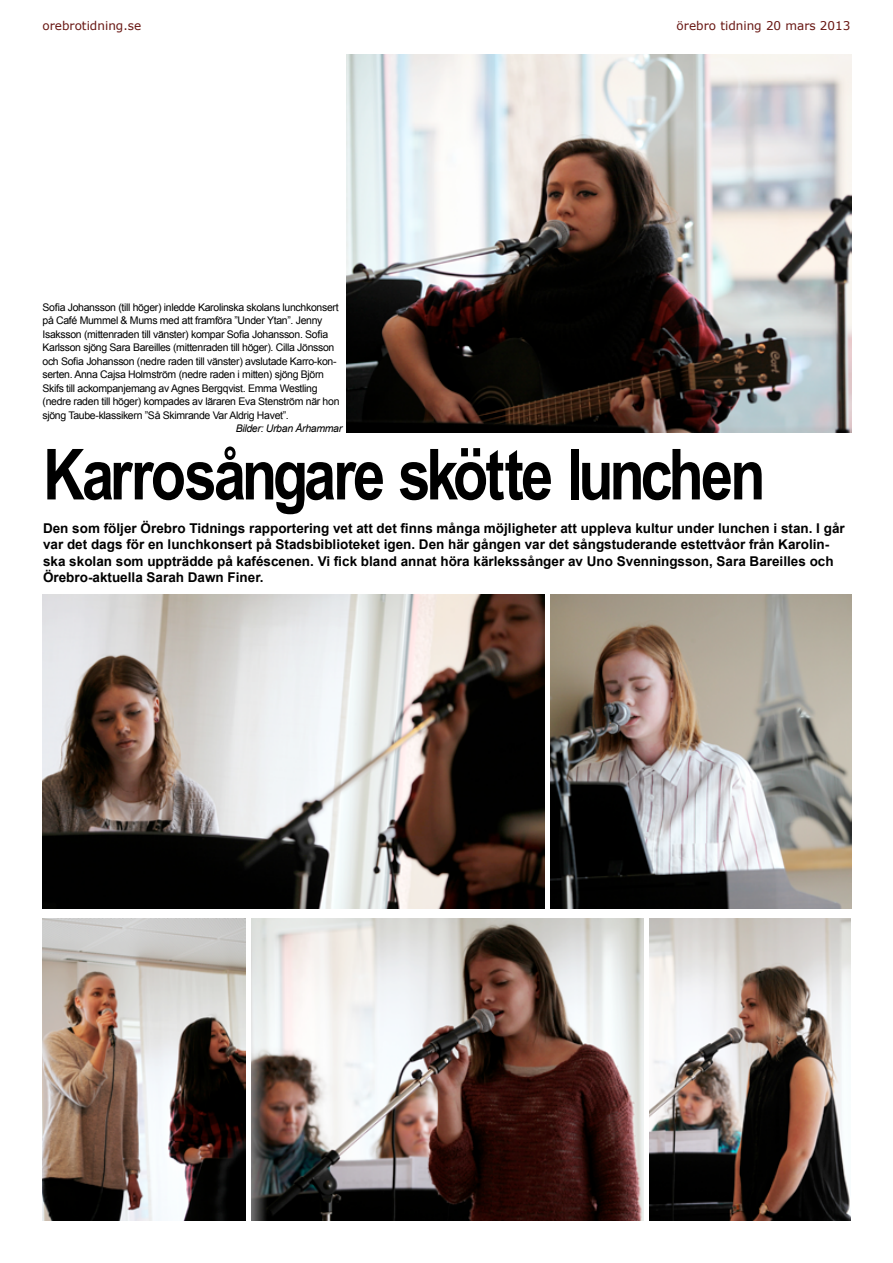
<style>
.page{position:relative;width:893px;height:1263px;background:#fff}
.page>*{position:absolute;margin:0;border:0;box-sizing:border-box;transform-origin:0 0}
.t1{font:700 70.5px "Arial Narrow";letter-spacing:-.04em;color:#000}
.t2{font:700 13.5px/16.5px "Arial";color:#000}
.t3{font:12px "Verdana";color:#671511}
.t4{font:10.5px/13.5px "Arial";letter-spacing:-.03em;color:#000}
.t5{font:italic 10.5px "Arial";letter-spacing:-.03em;color:#000}
</style>
<div class="page">
<img style="left:252px;top:918px;width:391px;height:302px">
<img style="left:43px;top:918px;width:202px;height:302px">
<img style="left:649px;top:918px;width:201px;height:302px">
<img style="left:43px;top:594px;width:501px;height:315px">
<img style="left:551px;top:594px;width:300px;height:315px">
<img style="left:347px;top:54px;width:504px;height:378px">
<p class="t3" style="left:43px;top:18px;width:100px">orebrotidning.se</p>
<p class="t3" style="left:677px;top:18px;width:175px">örebro tidning 20 mars 2013</p>
<p class="t4" style="left:43px;top:300px;width:298px">Sofia Johansson (till höger) inledde Karolinska skolans lunchkonsert på Café Mummel &amp; Mums med att framföra ”Under Ytan”. Jenny Isaksson (mittenraden till vänster) kompar Sofia Johansson. Sofia Karlsson sjöng Sara Bareilles (mittenraden till höger). Cilla Jönsson och Sofia Johansson (nedre raden till vänster) avslutade Karro-kon&shy;serten. Anna Cajsa Holmström (nedre raden i mitten) sjöng Björn Skifs till ackompanjemang av Agnes Bergqvist. Emma Westling (nedre raden till höger) kompades av läraren Eva Stenström när hon sjöng Taube-klassikern ”Så Skimrande Var Aldrig Havet”.</p>
<p class="t5" style="left:236px;top:422px;width:108px">Bilder: Urban Århammar</p>
<h1 class="t1" style="left:43px;top:421px;width:724px">Karrosångare skötte lunchen</h1>
<p class="t2" style="left:43px;top:520px;width:803px">Den som följer Örebro Tidnings rapportering vet att det finns många möjligheter att uppleva kultur under lunchen i stan. I går var det dags för en lunchkonsert på Stadsbiblioteket igen. Den här gången var det sångstuderande estettvåor från Karolin&shy;ska skolan som uppträdde på kaféscenen. Vi fick bland annat höra kärlekssånger av Uno Svenningsson, Sara Bareilles och Örebro-aktuella Sarah Dawn Finer.</p>
</div>
